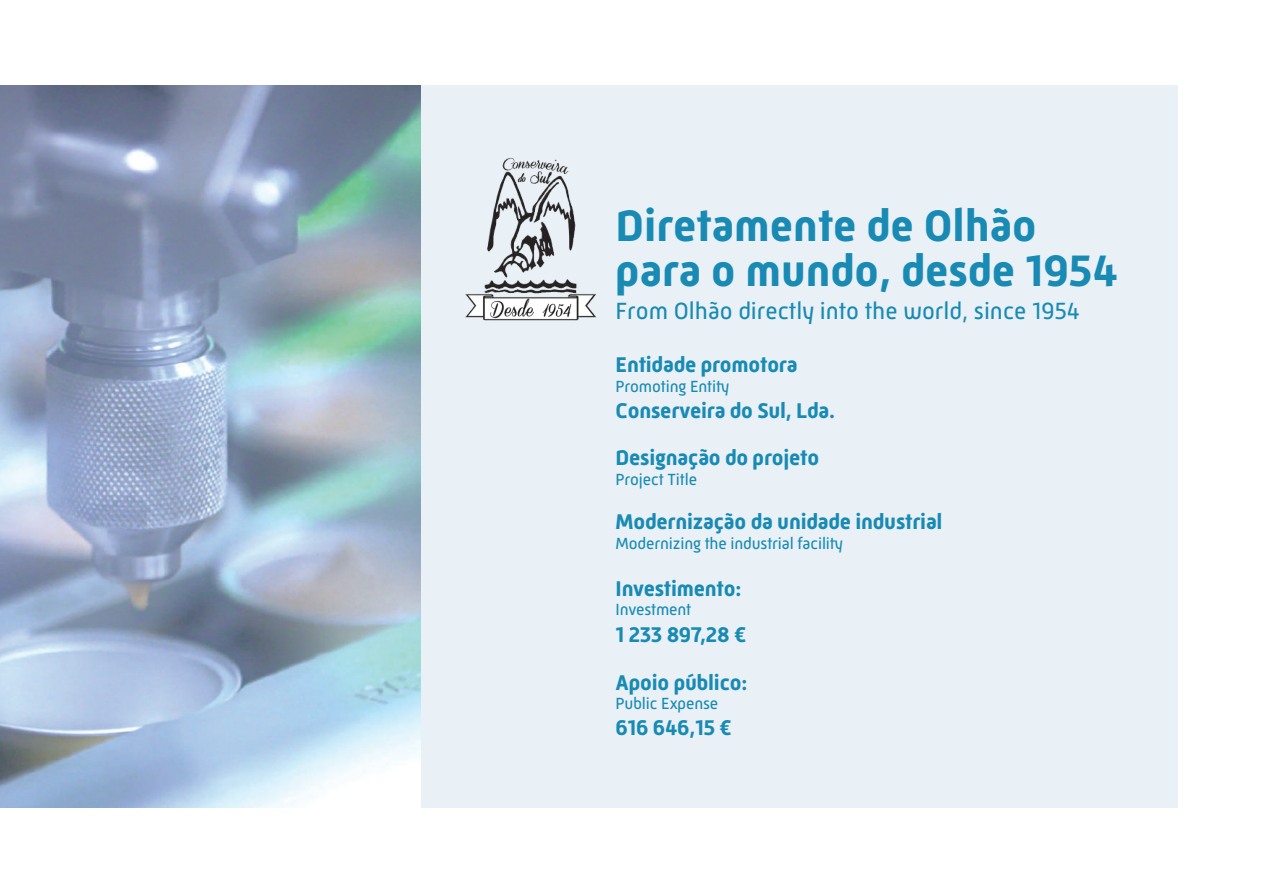
<style>
.page{position:relative;width:1263px;height:893px;background:#fff}
.page>*{position:absolute;margin:0;border:0;box-sizing:border-box;transform-origin:0 0}
.t1{font:700 45px/45px "Mic 32 New";color:#188ab4}
.t2{font:24px "Mic 32 New";color:#188ab4}
.t3{font:700 21.75px/47.7px "Mic 32 New";letter-spacing:-.01em;color:#188ab4}
.t4{font:16.5px "Mic 32 New";letter-spacing:-.01em;color:#188ab4}
</style>
<div class="page">
<img style="left:0;top:85px;width:421px;height:723px">
<div style="left:421px;top:85px;width:757px;height:723px;background:#e9f1f6"></div>
<img style="left:465px;top:158px;width:132px;height:163px">
<h1 class="t1" style="left:616px;top:203px;width:504px">Diretamente de Olhão para o mundo, desde 1954</h1>
<p class="t2" style="left:616px;top:297px;width:466px">From Olhão directly into the world, since 1954</p>
<p class="t3" style="left:616px;top:341px;width:183px">Entidade promotora</p>
<p class="t4" style="left:616px;top:377px;width:115px">Promoting Entity</p>
<p class="t3" style="left:616px;top:386px;width:221px">Conserveira do Sul, Lda.<br>Designação do projeto</p>
<p class="t4" style="left:616px;top:470px;width:83px">Project Title</p>
<p class="t3" style="left:616px;top:498px;width:328px">Modernização da unidade industrial</p>
<p class="t4" style="left:616px;top:534px;width:229px">Modernizing the industrial facility</p>
<p class="t3" style="left:616px;top:564px;width:127px">Investimento:</p>
<p class="t4" style="left:616px;top:600px;width:77px">Investment</p>
<p class="t3" style="left:616px;top:610px;width:132px">1 233 897,28 €</p>
<p class="t3" style="left:616px;top:658px;width:133px">Apoio público:</p>
<p class="t4" style="left:616px;top:694px;width:104px">Public Expense</p>
<p class="t3" style="left:616px;top:704px;width:117px">616 646,15 €</p>
</div>
